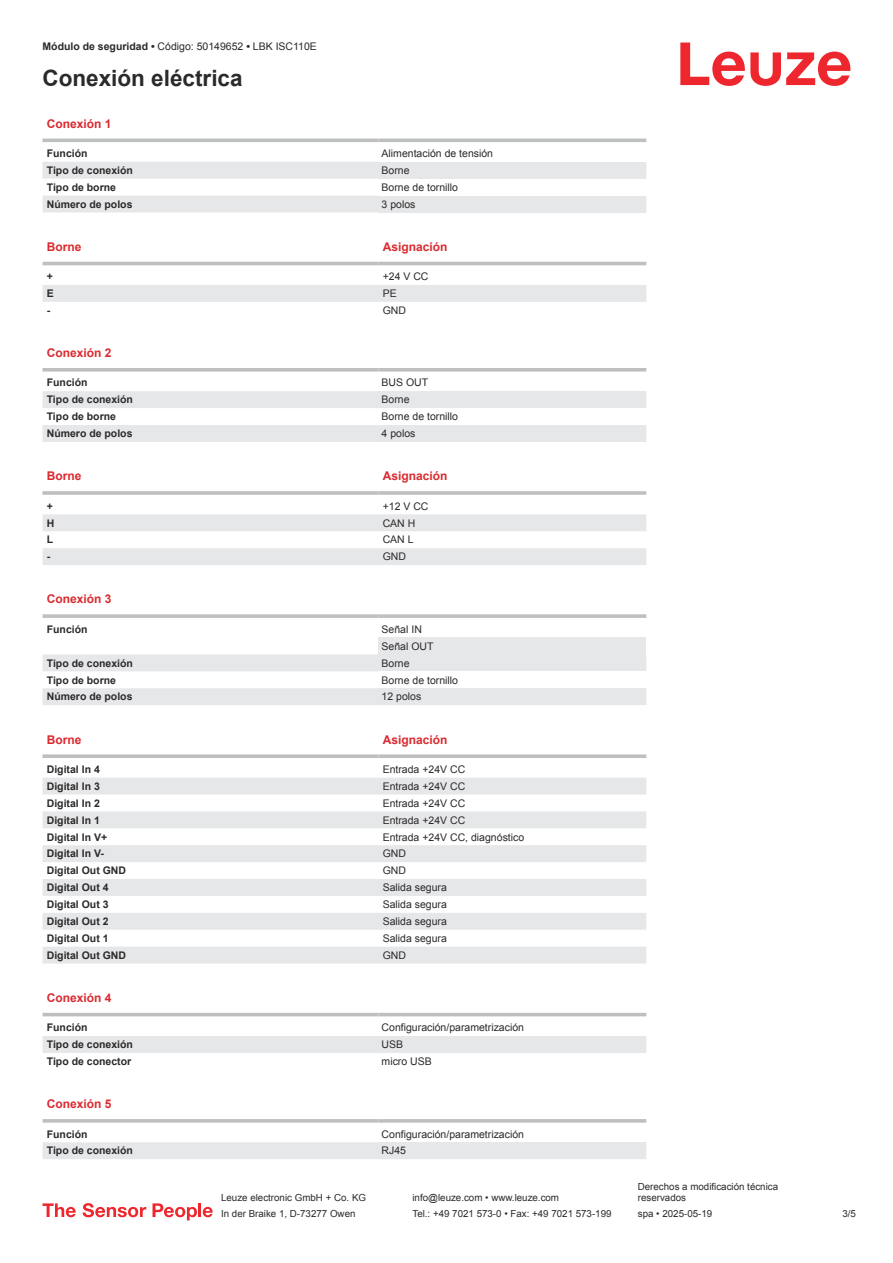
<style>
.page{position:relative;width:893px;height:1263px;background:#fff}
.page>*{position:absolute;margin:0;border:0;box-sizing:border-box;transform-origin:0 0}
.t1{font:700 22.5px "Arial";color:#2b292a}
.t2{font:700 12px "Arial";color:#db2a30}
.t3{font:10.5px/17px "Arial";color:#2b292a}
.t4{font:700 10.5px "Arial";color:#2b292a}
.t5{font:9.75px/11.7px "Arial";color:#2b292a}
.s1{font-weight:700}
</style>
<div class="page">
<svg style="left:680px;top:43px;width:170px;height:43px"></svg>
<svg style="left:43px;top:138px;width:603px;height:1px"></svg>
<svg style="left:43px;top:162px;width:335px;height:50px"></svg>
<hr style="left:43px;top:139px;width:335px;height:3px;background:#bdbfc1">
<hr style="left:378px;top:139px;width:268px;height:3px;background:#bdbfc1">
<div style="left:378px;top:162px;width:268px;height:17px;background:#e6e7e9"></div>
<div style="left:378px;top:196px;width:268px;height:16px;background:#e6e7e9"></div>
<svg style="left:43px;top:261px;width:603px;height:5px"></svg>
<div style="left:43px;top:285px;width:603px;height:17px;background:#e6e7e9"></div>
<hr style="left:43px;top:262px;width:335px;height:3px;background:#bdbfc1">
<hr style="left:378px;top:262px;width:268px;height:3px;background:#bdbfc1">
<svg style="left:43px;top:391px;width:335px;height:51px"></svg>
<svg style="left:43px;top:368px;width:335px;height:4px"></svg>
<svg style="left:378px;top:368px;width:268px;height:4px"></svg>
<div style="left:378px;top:391px;width:268px;height:17px;background:#e6e7e9"></div>
<div style="left:378px;top:425px;width:268px;height:17px;background:#e6e7e9"></div>
<svg style="left:43px;top:514px;width:603px;height:51px"></svg>
<hr style="left:43px;top:491px;width:335px;height:4px;background:#bdbfc1">
<hr style="left:378px;top:491px;width:268px;height:4px;background:#c9cacc">
<svg style="left:43px;top:654px;width:335px;height:51px"></svg>
<svg style="left:43px;top:614px;width:335px;height:4px"></svg>
<svg style="left:378px;top:614px;width:268px;height:4px"></svg>
<div style="left:378px;top:637px;width:268px;height:17px;background:#e6e7e9"></div>
<div style="left:378px;top:654px;width:268px;height:17px;background:#e6e7e9"></div>
<div style="left:378px;top:688px;width:268px;height:17px;background:#e6e7e9"></div>
<svg style="left:43px;top:778px;width:603px;height:185px;fill:#e6e7e9"></svg>
<svg style="left:43px;top:754px;width:335px;height:4px"></svg>
<svg style="left:378px;top:754px;width:268px;height:4px"></svg>
<svg style="left:43px;top:1012px;width:603px;height:5px"></svg>
<div style="left:43px;top:1036px;width:335px;height:17px;background:#e6e7e9"></div>
<hr style="left:43px;top:1013px;width:335px;height:3px;background:#bdbfc1">
<hr style="left:378px;top:1013px;width:268px;height:3px;background:#bdbfc1">
<div style="left:378px;top:1036px;width:268px;height:17px;background:#e6e7e9"></div>
<div style="left:43px;top:1142px;width:335px;height:17px;background:#e6e7e9"></div>
<svg style="left:43px;top:1119px;width:335px;height:4px"></svg>
<svg style="left:378px;top:1119px;width:268px;height:4px"></svg>
<div style="left:378px;top:1142px;width:268px;height:17px;background:#e6e7e9"></div>
<svg style="left:43px;top:1203px;width:33px;height:14px"></svg>
<svg style="left:83px;top:1203px;width:63px;height:14px"></svg>
<svg style="left:153px;top:1203px;width:44px;height:17px"></svg>
<hr style="left:198px;top:1203px;width:3px;height:14px;background:#ed272d">
<svg style="left:203px;top:1207px;width:10px;height:10px"></svg>
<p class="t3" style="left:43px;top:39px;width:276px"><span class="s1">Módulo de seguridad •</span> Código: 50149652 <span class="s1">•</span> LBK ISC110E</p>
<h1 class="t1" style="left:43px;top:70px;width:202px">Conexión eléctrica</h1>
<p class="t2" style="left:47px;top:119px;width:66px">Conexión 1</p>
<p class="t4" style="left:47px;top:149px;width:42px">Función</p>
<p class="t3" style="left:382px;top:146px;width:113px">Alimentación de tensión</p>
<p class="t4" style="left:47px;top:166px;width:88px">Tipo de conexión</p>
<p class="t3" style="left:382px;top:163px;width:30px">Borne</p>
<p class="t4" style="left:47px;top:183px;width:71px">Tipo de borne</p>
<p class="t3" style="left:382px;top:180px;width:78px">Borne de tornillo</p>
<p class="t4" style="left:47px;top:200px;width:87px">Número de polos</p>
<p class="t3" style="left:382px;top:197px;width:35px">3 polos</p>
<p class="t2" style="left:47px;top:242px;width:36px">Borne</p>
<p class="t2" style="left:383px;top:242px;width:66px">Asignación</p>
<p class="t4" style="left:47px;top:273px;width:8px">+</p>
<p class="t3" style="left:383px;top:269px;width:47px">+24 V CC</p>
<p class="t4" style="left:47px;top:289px;width:9px">E</p>
<p class="t3" style="left:383px;top:286px;width:16px">PE</p>
<p class="t4" style="left:47px;top:306px;width:5px">-</p>
<p class="t3" style="left:383px;top:303px;width:25px">GND</p>
<p class="t2" style="left:47px;top:348px;width:66px">Conexión 2</p>
<p class="t4" style="left:47px;top:379px;width:42px">Función</p>
<p class="t3" style="left:382px;top:375px;width:48px">BUS OUT</p>
<p class="t4" style="left:47px;top:396px;width:88px">Tipo de conexión</p>
<p class="t3" style="left:382px;top:392px;width:30px">Borne</p>
<p class="t4" style="left:47px;top:413px;width:71px">Tipo de borne</p>
<p class="t3" style="left:382px;top:409px;width:78px">Borne de tornillo</p>
<p class="t4" style="left:47px;top:430px;width:87px">Número de polos</p>
<p class="t3" style="left:382px;top:426px;width:35px">4 polos</p>
<p class="t2" style="left:47px;top:472px;width:36px">Borne</p>
<p class="t2" style="left:383px;top:472px;width:66px">Asignación</p>
<p class="t4" style="left:47px;top:502px;width:8px">+</p>
<p class="t3" style="left:383px;top:498px;width:47px">+12 V CC</p>
<p class="t4" style="left:47px;top:519px;width:9px">H</p>
<p class="t3" style="left:383px;top:515px;width:34px">CAN H</p>
<p class="t4" style="left:47px;top:536px;width:8px">L</p>
<p class="t3" style="left:383px;top:532px;width:32px">CAN L</p>
<p class="t4" style="left:47px;top:553px;width:5px">-</p>
<p class="t3" style="left:383px;top:549px;width:25px">GND</p>
<p class="t2" style="left:47px;top:595px;width:66px">Conexión 3</p>
<p class="t4" style="left:47px;top:625px;width:42px">Función</p>
<p class="t3" style="left:382px;top:622px;width:53px">Señal IN<br>Señal OUT</p>
<p class="t4" style="left:47px;top:659px;width:88px">Tipo de conexión</p>
<p class="t3" style="left:382px;top:655px;width:30px">Borne</p>
<p class="t4" style="left:47px;top:676px;width:71px">Tipo de borne</p>
<p class="t3" style="left:382px;top:672px;width:78px">Borne de tornillo</p>
<p class="t4" style="left:47px;top:693px;width:87px">Número de polos</p>
<p class="t3" style="left:382px;top:689px;width:41px">12 polos</p>
<p class="t2" style="left:47px;top:735px;width:36px">Borne</p>
<p class="t2" style="left:383px;top:735px;width:66px">Asignación</p>
<p class="t4" style="left:47px;top:765px;width:55px">Digital In 4</p>
<p class="t3" style="left:383px;top:762px;width:84px">Entrada +24V CC</p>
<p class="t4" style="left:47px;top:782px;width:55px">Digital In 3</p>
<p class="t3" style="left:383px;top:779px;width:84px">Entrada +24V CC</p>
<p class="t4" style="left:47px;top:799px;width:55px">Digital In 2</p>
<p class="t3" style="left:383px;top:795px;width:84px">Entrada +24V CC</p>
<p class="t4" style="left:47px;top:816px;width:55px">Digital In 1</p>
<p class="t3" style="left:383px;top:812px;width:84px">Entrada +24V CC</p>
<p class="t4" style="left:47px;top:833px;width:62px">Digital In V+</p>
<p class="t3" style="left:383px;top:829px;width:143px">Entrada +24V CC, diagnóstico</p>
<p class="t4" style="left:47px;top:850px;width:59px">Digital In V-</p>
<p class="t3" style="left:383px;top:846px;width:25px">GND</p>
<p class="t4" style="left:47px;top:867px;width:81px">Digital Out GND</p>
<p class="t3" style="left:383px;top:863px;width:25px">GND</p>
<p class="t4" style="left:47px;top:883px;width:63px">Digital Out 4</p>
<p class="t3" style="left:383px;top:880px;width:66px">Salida segura</p>
<p class="t4" style="left:47px;top:900px;width:63px">Digital Out 3</p>
<p class="t3" style="left:383px;top:897px;width:66px">Salida segura</p>
<p class="t4" style="left:47px;top:917px;width:63px">Digital Out 2</p>
<p class="t3" style="left:383px;top:914px;width:66px">Salida segura</p>
<p class="t4" style="left:47px;top:934px;width:63px">Digital Out 1</p>
<p class="t3" style="left:383px;top:931px;width:66px">Salida segura</p>
<p class="t4" style="left:47px;top:951px;width:81px">Digital Out GND</p>
<p class="t3" style="left:383px;top:948px;width:25px">GND</p>
<p class="t2" style="left:47px;top:993px;width:66px">Conexión 4</p>
<p class="t4" style="left:47px;top:1024px;width:42px">Función</p>
<p class="t3" style="left:382px;top:1020px;width:144px">Configuración/parametrización</p>
<p class="t4" style="left:47px;top:1040px;width:88px">Tipo de conexión</p>
<p class="t3" style="left:382px;top:1037px;width:23px">USB</p>
<p class="t4" style="left:47px;top:1057px;width:86px">Tipo de conector</p>
<p class="t3" style="left:382px;top:1054px;width:52px">micro USB</p>
<p class="t2" style="left:47px;top:1099px;width:66px">Conexión 5</p>
<p class="t4" style="left:47px;top:1130px;width:42px">Función</p>
<p class="t3" style="left:382px;top:1126px;width:144px">Configuración/parametrización</p>
<p class="t4" style="left:47px;top:1147px;width:88px">Tipo de conexión</p>
<p class="t3" style="left:382px;top:1143px;width:26px">RJ45</p>
<p class="t5" style="left:221px;top:1193px;width:146px">Leuze electronic GmbH + Co. KG</p>
<p class="t5" style="left:412px;top:1193px;width:148px">info@leuze.com • www.leuze.com</p>
<p class="t5" style="left:638px;top:1181px;width:142px">Derechos a modificación técnica reservados</p>
<p class="t5" style="left:221px;top:1209px;width:136px">In der Braike 1, D-73277 Owen</p>
<p class="t5" style="left:412px;top:1209px;width:201px">Tel.: +49 7021 573-0 • Fax: +49 7021 573-199</p>
<p class="t5" style="left:638px;top:1209px;width:76px">spa • 2025-05-19</p>
<p class="t5" style="left:842px;top:1209px;width:15px">3 /5</p>
</div>
